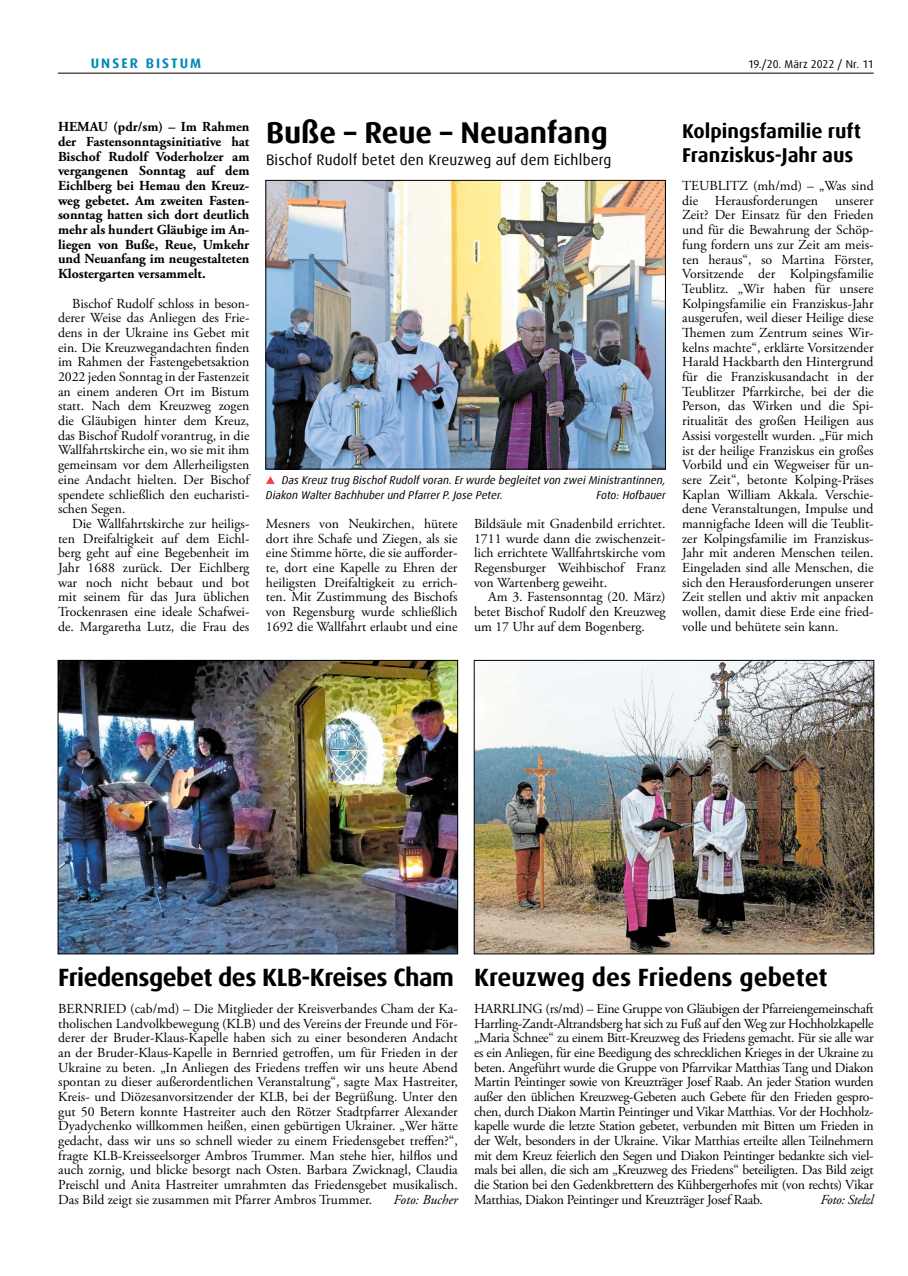
<style>
.page{position:relative;width:908px;height:1276px;background:#fff}
.page>*{position:absolute;margin:0;border:0;box-sizing:border-box;transform-origin:0 0}
.t1{font:700 30px "Dax Offc Pro";letter-spacing:-.005em;color:#000}
.t2{font:700 25px "Dax Offc Pro";letter-spacing:-.02em;color:#000}
.t3{font:700 25px "Dax Offc Pro";color:#000}
.t4{font:700 20px/23.8px "Dax Offc Pro";color:#000}
.t5{font:15px "Dax Offc Pro";letter-spacing:.01em;color:#000}
.t6{font:13.75px/14.6px "Adobe Garamond Pro";color:#000;text-align:justify}
.t7{font:700 13.75px/14.6px "Adobe Garamond Pro";color:#000;text-align:justify}
.t8{font:700 13.75px "Dax Offc Pro";letter-spacing:.15em;color:#0089ba}
.t9{font:italic 13.75px "Adobe Garamond Pro";letter-spacing:-.02em;color:#000}
.t10{font:italic 13.75px "Adobe Garamond Pro";color:#000}
.t11{font:italic 11.25px/14.8px "Dax Offc Pro";color:#000}
.t12{font:11.25px "Dax Offc Pro";color:#000}
</style>
<div class="page">
<hr style="left:58px;top:73px;width:815px;height:1px;background:#000">
<img style="left:476px;top:662px;width:395px;height:290px">
<div style="left:474px;top:660px;width:399px;height:294px;border:1px solid #000"></div>
<img style="left:60px;top:662px;width:395px;height:290px">
<div style="left:58px;top:660px;width:399px;height:294px;border:1px solid #000"></div>
<img style="left:267px;top:182px;width:396px;height:285px">
<div style="left:265px;top:180px;width:400px;height:289px;border:1px solid #000"></div>
<svg style="left:266px;top:476px;width:8px;height:8px"></svg>
<p class="t8" style="left:91px;top:54px;width:112px">UNSER BISTUM</p>
<p class="t12" style="left:747px;top:57px;width:127px">19./20. März 2022 / Nr. 11</p>
<p class="t7" style="left:58px;top:120px;width:193px">HEMAU (pdr/sm) – Im Rahmen der Fastensonntagsinitiative hat Bischof Rudolf Voderholzer am vergangenen Sonntag auf dem Eichlberg bei Hemau den Kreuz&shy;weg gebetet. Am zweiten Fasten&shy;sonntag hatten sich dort deutlich mehr als hundert Gläubige im An&shy;liegen von Buße, Reue, Umkehr und Neuanfang im neugestalteten Klostergarten versammelt.</p>
<p class="t6" style="left:72px;top:296px;width:179px">Bischof Rudolf schloss in beson-</p>
<p class="t6" style="left:58px;top:311px;width:193px">derer Weise das Anliegen des Frie-</p>
<p class="t6" style="left:58px;top:326px;width:193px">dens in der Ukraine ins Gebet mit</p>
<p class="t6" style="left:58px;top:340px;width:193px">ein. Die Kreuzwegandachten finden</p>
<p class="t6" style="left:58px;top:355px;width:193px">im Rahmen der Fastengebetsaktion</p>
<p class="t6" style="left:58px;top:370px;width:193px">2022 jeden Sonntag in der Fastenzeit</p>
<p class="t6" style="left:58px;top:384px;width:193px">an einem anderen Ort im Bistum</p>
<p class="t6" style="left:58px;top:399px;width:193px">statt. Nach dem Kreuzweg zogen</p>
<p class="t6" style="left:58px;top:414px;width:193px">die Gläubigen hinter dem Kreuz,</p>
<p class="t6" style="left:58px;top:428px;width:193px">das Bischof Rudolf vorantrug, in die</p>
<p class="t6" style="left:58px;top:443px;width:193px">Wallfahrtskirche ein, wo sie mit ihm</p>
<p class="t6" style="left:58px;top:458px;width:193px">gemeinsam vor dem Allerheiligsten</p>
<p class="t6" style="left:58px;top:473px;width:193px">eine Andacht hielten. Der Bischof</p>
<p class="t6" style="left:58px;top:487px;width:193px">spendete schließlich den eucharisti-</p>
<p class="t6" style="left:58px;top:502px;width:69px">schen Segen.</p>
<p class="t6" style="left:72px;top:517px;width:179px">Die Wallfahrtskirche zur heiligs-</p>
<p class="t6" style="left:58px;top:531px;width:193px">ten Dreifaltigkeit auf dem Eichl-</p>
<p class="t6" style="left:58px;top:546px;width:193px">berg geht auf eine Begebenheit im</p>
<p class="t6" style="left:58px;top:561px;width:193px">Jahr 1688 zurück. Der Eichlberg</p>
<p class="t6" style="left:58px;top:575px;width:193px">war noch nicht bebaut und bot</p>
<p class="t6" style="left:58px;top:590px;width:193px">mit seinem für das Jura üblichen</p>
<p class="t6" style="left:58px;top:605px;width:193px">Trockenrasen eine ideale Schafwei-</p>
<p class="t6" style="left:58px;top:619px;width:193px">de. Margaretha Lutz, die Frau des</p>
<p class="t1" style="left:266px;top:113px;width:343px">Buße – Reue – Neuanfang</p>
<p class="t5" style="left:266px;top:150px;width:347px">Bischof Rudolf betet den Kreuzweg auf dem Eichlberg</p>
<p class="t11" style="left:266px;top:473px;width:401px;text-indent:16px">Das Kreuz trug Bischof Rudolf voran. Er wurde begleitet von zwei Ministrantinnen,<br>Diakon Walter Bachhuber und Pfarrer P. Jose Peter.</p>
<p class="t11" style="left:596px;top:487px;width:71px">Foto: Hofbauer</p>
<p class="t6" style="left:266px;top:517px;width:193px">Mesners von Neukirchen, hütete dort ihre Schafe und Ziegen, als sie eine Stimme hörte, die sie aufforder&shy;te, dort eine Kapelle zu Ehren der heiligsten Dreifaltigkeit zu errich&shy;ten. Mit Zustimmung des Bischofs von Regensburg wurde schließlich 1692 die Wallfahrt erlaubt und eine</p>
<p class="t6" style="left:474px;top:517px;width:193px">Bildsäule mit Gnadenbild errichtet.</p>
<p class="t6" style="left:474px;top:531px;width:193px">1711 wurde dann die zwischenzeit-</p>
<p class="t6" style="left:474px;top:546px;width:193px">lich errichtete Wallfahrtskirche vom</p>
<p class="t6" style="left:474px;top:561px;width:193px">Regensburger Weihbischof Franz</p>
<p class="t6" style="left:474px;top:575px;width:134px">von Wartenberg geweiht.</p>
<p class="t6" style="left:488px;top:590px;width:179px">Am 3. Fastensonntag (20. März)</p>
<p class="t6" style="left:474px;top:605px;width:193px">betet Bischof Rudolf den Kreuzweg</p>
<p class="t6" style="left:474px;top:619px;width:172px">um 17 Uhr auf dem Bogenberg.</p>
<p class="t4" style="left:681px;top:119px;width:180px">Kolpingsfamilie ruft<br>Franziskus-Jahr aus</p>
<p class="t6" style="left:681px;top:179px;width:193px">TEUBLITZ (mh/md) – „Was sind die Herausforderungen unserer Zeit? Der Einsatz für den Frieden und für die Bewahrung der Schöp&shy;fung fordern uns zur Zeit am meis&shy;ten heraus“, so Martina Förster, Vorsitzende der Kolpingsfamilie Teublitz. „Wir haben für unsere Kolpingsfamilie ein Franziskus-Jahr ausgerufen, weil dieser Heilige diese Themen zum Zentrum seines Wir&shy;kelns machte“, erklärte Vorsitzender Harald Hackbarth den Hintergrund für die Franziskusandacht in der Teublitzer Pfarrkirche, bei der die Person, das Wirken und die Spi&shy;ritualität des großen Heiligen aus Assisi vorgestellt wurden. „Für mich ist der heilige Franziskus ein großes Vorbild und ein Wegweiser für un&shy;sere Zeit“, betonte Kolping-Präses Kaplan William Akkala. Verschie&shy;dene Veranstaltungen, Impulse und mannigfache Ideen will die Teublit&shy;zer Kolpingsfamilie im Franziskus-Jahr mit anderen Menschen teilen.<br>Eingeladen sind alle Menschen, die sich den Herausforderungen unserer Zeit stellen und aktiv mit anpacken wollen, damit diese Erde eine fried&shy;volle und behütete sein kann.</p>
<p class="t2" style="left:58px;top:961px;width:397px">Friedensgebet des KLB-Kreises Cham</p>
<p class="t6" style="left:58px;top:1001px;width:401px">BERNRIED (cab/md) – Die Mitglieder der Kreisverbandes Cham der Ka&shy;tholischen Landvolkbewegung (KLB) und des Vereins der Freunde und För&shy;derer der Bruder-Klaus-Kapelle haben sich zu einer besonderen Andacht an der Bruder-Klaus-Kapelle in Bernried getroffen, um für Frieden in der Ukraine zu beten. „In Anliegen des Friedens treffen wir uns heute Abend spontan zu dieser außerordentlichen Veranstaltung“, sagte Max Hastreiter, Kreis- und Diözesanvorsitzender der KLB, bei der Begrüßung. Unter den gut 50 Betern konnte Hastreiter auch den Rötzer Stadtpfarrer Alexander Dyadychenko willkommen heißen, einen gebürtigen Ukrainer. „Wer hätte gedacht, dass wir uns so schnell wieder zu einem Friedensgebet treffen?“, fragte KLB-Kreisseelsorger Ambros Trummer. Man stehe hier, hilflos und auch zornig, und blicke besorgt nach Osten. Barbara Zwicknagl, Claudia Preischl und Anita Hastreiter umrahmten das Friedensgebet musikalisch.<br>Das Bild zeigt sie zusammen mit Pfarrer Ambros Trummer.</p>
<p class="t10" style="left:393px;top:1191px;width:66px">Foto: Bucher</p>
<p class="t3" style="left:474px;top:961px;width:355px">Kreuzweg des Friedens gebetet</p>
<p class="t6" style="left:474px;top:1001px;width:401px">HARRLING (rs/md) – Eine Gruppe von Gläubigen der Pfarreiengemeinschaft Harrling-Zandt-Altrandsberg hat sich zu Fuß auf den Weg zur Hochholzkapelle „Maria Schnee“ zu einem Bitt-Kreuzweg des Friedens gemacht. Für sie alle war es ein Anliegen, für eine Beedigung des schrecklichen Krieges in der Ukraine zu beten. Angeführt wurde die Gruppe von Pfarrvikar Matthias Tang und Diakon Martin Peintinger sowie von Kreuzträger Josef Raab. An jeder Station wurden außer den üblichen Kreuzweg-Gebeten auch Gebete für den Frieden gespro&shy;chen, durch Diakon Martin Peintinger und Vikar Matthias. Vor der Hochholz&shy;kapelle wurde die letzte Station gebetet, verbunden mit Bitten um Frieden in der Welt, besonders in der Ukraine. Vikar Matthias erteilte allen Teilnehmern mit dem Kreuz feierlich den Segen und Diakon Peintinger bedankte sich viel&shy;mals bei allen, die sich am „Kreuzweg des Friedens“ beteiligten. Das Bild zeigt die Station bei den Gedenkbrettern des Kühbergerhofes mit (von rechts) Vikar Matthias, Diakon Peintinger und Kreuzträger Josef Raab.</p>
<p class="t9" style="left:820px;top:1191px;width:54px">Foto: Stelzl</p>
</div>
